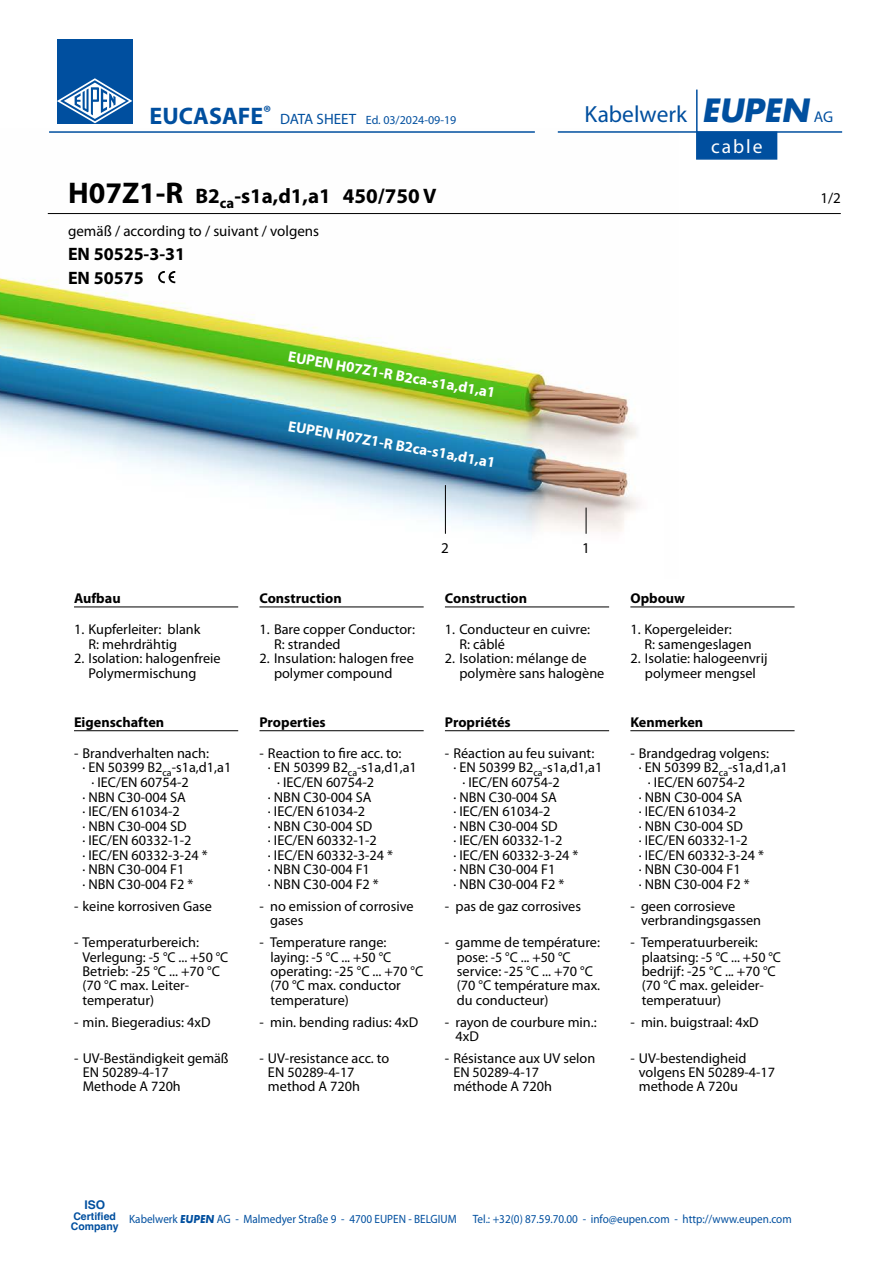
<style>
.page{position:relative;width:893px;height:1263px;background:#fff}
.page>*{position:absolute;margin:0;border:0;box-sizing:border-box;transform-origin:0 0}
.t1{font:23.4px "Myriad";color:#004f9f}
.t2{font:700 21px "Myriad Pro";color:#000}
.t3{font:19.5px "Myriad";letter-spacing:.1em;color:#fff}
.t4{font:700 18px/24px "Myriad Pro";color:#000}
.t5{font:700 15px "Myriad Pro";color:#fff}
.t6{font:15px "Myriad Pro";color:#000}
.t7{font:14.25px/14.2px "Myriad Pro";color:#000}
.t8{font:700 14.25px "Myriad Pro";color:#000}
.t9{font:12px "Myriad Pro";color:#004f9f;scale:.93 1}
.t10{font:12px "Myriad Pro";color:#004f9f}
.t11{font:700 12px "Helvetica";color:#004f9f}
.t12{font:700 10.5px/10.5px "Helvetica";color:#004f9f}
.s1{font-weight:700;font-size:24px}
.s2{font-size:15px}
.s3{font-family:"Futura";font-weight:700;font-style:italic;font-size:31.2px}
.s4{font-size:15.6px}
.s5{font-size:30px}
.s6{font-family:"Futura PT";font-weight:700;font-style:italic}
</style>
<div class="page">
<img style="left:0;top:131px;width:678px;height:403px">
<hr style="left:445px;top:485px;width:1px;height:49px;background:#000">
<svg style="left:586px;top:508px;width:1px;height:26px"></svg>
<svg style="left:696px;top:89px;width:82px;height:71px"></svg>
<hr style="left:558px;top:131px;width:284px;height:2px;background:#004f9f">
<hr style="left:49px;top:131px;width:486px;height:2px;background:#004f9f">
<hr style="left:34px;top:265px;width:800px;height:1px;background:#004f9f">
<div style="left:57px;top:39px;width:75px;height:85px;background:#004f9f"></div>
<svg style="left:57px;top:78px;width:75px;height:45px"></svg>
<hr style="left:74px;top:606px;width:164px;height:1px;background:#000">
<hr style="left:74px;top:730px;width:164px;height:1px;background:#000">
<hr style="left:259px;top:606px;width:165px;height:1px;background:#000">
<hr style="left:259px;top:730px;width:165px;height:1px;background:#000">
<hr style="left:445px;top:606px;width:164px;height:1px;background:#000">
<hr style="left:445px;top:730px;width:164px;height:1px;background:#000">
<hr style="left:630px;top:606px;width:165px;height:1px;background:#000">
<hr style="left:630px;top:730px;width:165px;height:1px;background:#000">
<hr style="left:48px;top:213px;width:793px;height:1px;background:#000">
<svg style="left:158px;top:271px;width:17px;height:13px"></svg>
<p class="t10" style="left:150px;top:112px;width:308px"><span class="s1">EUCASAFE</span><sup>®</sup> <span class="s2">DATA SHEET</span> Ed. 03/2024-09-19</p>
<h1 class="t1" style="left:585px;top:102px;width:250px">Kabelwerk <span class="s3">EUPEN</span> <span class="s4">AG</span></h1>
<h2 class="t2" style="left:68px;top:182px;width:370px"><span class="s5">H07Z1-R</span> B2<sub>ca</sub>-s1a,d1,a1 450/750 V</h2>
<p class="t6" style="left:68px;top:222px;width:253px">gemäß / according to / suivant / volgens</p>
<p class="t4" style="left:68px;top:241px;width:119px">EN 50525-3-31<br>EN 50575</p>
<p class="t5" style="left:290px;top:347px;width:212px;rotate:10deg">EUPEN H07Z1-R B2ca-s1a,d1,a1</p>
<p class="t5" style="left:290px;top:416px;width:212px;rotate:10deg">EUPEN H07Z1-R B2ca-s1a,d1,a1</p>
<h3 class="t3" style="left:711px;top:136px;width:53px">cable</h3>
<p class="t8" style="left:74px;top:589px;width:48px">Aufbau</p>
<p class="t7" style="left:89px;top:622px;width:113px;text-indent:-15px">1. Kupferleiter: blank<br>R: mehrdrähtig</p>
<p class="t7" style="left:89px;top:651px;width:134px;text-indent:-15px">2. Isolation: halogenfreie<br>Polymermischung</p>
<p class="t8" style="left:74px;top:712px;width:92px">Eigenschaften</p>
<p class="t7" style="left:74px;top:746px;width:137px">- Brandverhalten nach:</p>
<p class="t7" style="left:83px;top:760px;width:150px">· EN 50399 B2<sub>ca</sub>-s1a,d1,a1</p>
<p class="t7" style="left:92px;top:775px;width:99px">· IEC/EN 60754-2</p>
<p class="t7" style="left:83px;top:789px;width:105px">· NBN C30-004 SA</p>
<p class="t7" style="left:83px;top:804px;width:99px">· IEC/EN 61034-2</p>
<p class="t7" style="left:83px;top:818px;width:106px">· NBN C30-004 SD</p>
<p class="t7" style="left:83px;top:833px;width:110px">· IEC/EN 60332-1-2</p>
<p class="t7" style="left:83px;top:847px;width:127px">· IEC/EN 60332-3-24 *</p>
<p class="t7" style="left:83px;top:862px;width:103px">· NBN C30-004 F1</p>
<p class="t7" style="left:83px;top:877px;width:112px">· NBN C30-004 F2 *</p>
<p class="t7" style="left:74px;top:899px;width:140px">- keine korrosiven Gase</p>
<p class="t7" style="left:83px;top:935px;width:147px;text-indent:-9px">- Temperaturbereich:<br>Verlegung: -5 °C ... +50 °C<br>Betrieb: -25 °C ... +70 °C (70 °C max. Leiter&shy;temperatur)</p>
<p class="t7" style="left:74px;top:1014px;width:138px">- min. Biegeradius: 4xD</p>
<p class="t7" style="left:83px;top:1051px;width:147px;text-indent:-9px">- UV-Beständigkeit gemäß<br>EN 50289-4-17<br>Methode A 720h</p>
<p class="t8" style="left:259px;top:589px;width:84px">Construction</p>
<p class="t7" style="left:274px;top:622px;width:142px;text-indent:-15px">1. Bare copper Conductor:<br>R: stranded</p>
<p class="t7" style="left:259px;top:651px;width:156px;text-align:center">2. Insulation: halogen free polymer compound</p>
<p class="t8" style="left:259px;top:712px;width:68px">Properties</p>
<p class="t7" style="left:259px;top:746px;width:143px">- Reaction to fire acc. to:</p>
<p class="t7" style="left:268px;top:760px;width:150px">· EN 50399 B2<sub>ca</sub>-s1a,d1,a1</p>
<p class="t7" style="left:277px;top:775px;width:99px">· IEC/EN 60754-2</p>
<p class="t7" style="left:268px;top:789px;width:105px">· NBN C30-004 SA</p>
<p class="t7" style="left:268px;top:804px;width:99px">· IEC/EN 61034-2</p>
<p class="t7" style="left:268px;top:818px;width:106px">· NBN C30-004 SD</p>
<p class="t7" style="left:268px;top:833px;width:110px">· IEC/EN 60332-1-2</p>
<p class="t7" style="left:268px;top:847px;width:127px">· IEC/EN 60332-3-24 *</p>
<p class="t7" style="left:268px;top:862px;width:103px">· NBN C30-004 F1</p>
<p class="t7" style="left:268px;top:877px;width:112px">· NBN C30-004 F2 *</p>
<p class="t7" style="left:270px;top:898px;width:145px;text-indent:-11px">- no emission of corrosive gases</p>
<p class="t7" style="left:270px;top:935px;width:155px;text-indent:-11px">- Temperature range: laying: -5 °C ... +50 °C operating: -25 °C ... +70 °C (70 °C max. conductor temperature)</p>
<p class="t7" style="left:259px;top:1014px;width:160px">- min. bending radius: 4xD</p>
<p class="t7" style="left:268px;top:1051px;width:123px;text-indent:-9px">- UV-resistance acc. to<br>EN 50289-4-17 method A 720h</p>
<p class="t6" style="left:441px;top:538px;width:9px">2</p>
<p class="t6" style="left:582px;top:538px;width:9px">1</p>
<p class="t8" style="left:445px;top:589px;width:84px">Construction</p>
<p class="t7" style="left:459px;top:622px;width:132px;text-indent:-15px">1. Conducteur en cuivre:<br>R: câblé</p>
<p class="t7" style="left:459px;top:651px;width:146px;text-indent:-15px">2. Isolation: mélange de polymère sans halogène</p>
<p class="t8" style="left:445px;top:712px;width:67px">Propriétés</p>
<p class="t7" style="left:445px;top:746px;width:151px">- Réaction au feu suivant:</p>
<p class="t7" style="left:453px;top:760px;width:150px">· EN 50399 B2<sub>ca</sub>-s1a,d1,a1</p>
<p class="t7" style="left:462px;top:775px;width:99px">· IEC/EN 60754-2</p>
<p class="t7" style="left:453px;top:789px;width:105px">· NBN C30-004 SA</p>
<p class="t7" style="left:453px;top:804px;width:99px">· IEC/EN 61034-2</p>
<p class="t7" style="left:453px;top:818px;width:106px">· NBN C30-004 SD</p>
<p class="t7" style="left:453px;top:833px;width:110px">· IEC/EN 60332-1-2</p>
<p class="t7" style="left:453px;top:847px;width:127px">· IEC/EN 60332-3-24 *</p>
<p class="t7" style="left:453px;top:862px;width:103px">· NBN C30-004 F1</p>
<p class="t7" style="left:453px;top:877px;width:112px">· NBN C30-004 F2 *</p>
<p class="t7" style="left:445px;top:899px;width:138px">- pas de gaz corrosives</p>
<p class="t7" style="left:457px;top:935px;width:145px;text-indent:-12px">- gamme de température: pose: -5 °C ... +50 °C service: -25 °C ... +70 °C (70 °C température max. du conducteur)</p>
<p class="t7" style="left:456px;top:1014px;width:143px;text-indent:-11px">- rayon de courbure min.:<br>4xD</p>
<p class="t7" style="left:453px;top:1051px;width:143px;text-indent:-8px">- Résistance aux UV selon<br>EN 50289-4-17 méthode A 720h</p>
<p class="t8" style="left:630px;top:589px;width:56px">Opbouw</p>
<p class="t7" style="left:645px;top:622px;width:109px;text-indent:-14px">1. Kopergeleider:<br>R: samengeslagen</p>
<p class="t7" style="left:630px;top:651px;width:139px;text-align:center">2. Isolatie: halogeenvrij polymeer mengsel</p>
<p class="t8" style="left:630px;top:712px;width:74px">Kenmerken</p>
<p class="t7" style="left:630px;top:746px;width:140px">- Brandgedrag volgens:</p>
<p class="t7" style="left:639px;top:760px;width:150px">· EN 50399 B2<sub>ca</sub>-s1a,d1,a1</p>
<p class="t7" style="left:648px;top:775px;width:99px">· IEC/EN 60754-2</p>
<p class="t7" style="left:639px;top:789px;width:105px">· NBN C30-004 SA</p>
<p class="t7" style="left:639px;top:804px;width:99px">· IEC/EN 61034-2</p>
<p class="t7" style="left:639px;top:818px;width:106px">· NBN C30-004 SD</p>
<p class="t7" style="left:639px;top:833px;width:110px">· IEC/EN 60332-1-2</p>
<p class="t7" style="left:639px;top:847px;width:127px">· IEC/EN 60332-3-24 *</p>
<p class="t7" style="left:639px;top:862px;width:103px">· NBN C30-004 F1</p>
<p class="t7" style="left:639px;top:877px;width:112px">· NBN C30-004 F2 *</p>
<p class="t7" style="left:641px;top:898px;width:122px;text-indent:-11px">- geen corrosieve verbrandingsgassen</p>
<p class="t7" style="left:642px;top:935px;width:141px;text-indent:-11px">- Temperatuurbereik: plaatsing: -5 °C ... +50 °C bedrijf: -25 °C ... +70 °C (70 °C max. geleider&shy;temperatuur)</p>
<p class="t7" style="left:630px;top:1014px;width:130px">- min. buigstraal: 4xD</p>
<p class="t7" style="left:639px;top:1051px;width:138px;text-indent:-9px">- UV-bestendigheid volgens EN 50289-4-17 methode A 720u</p>
<p class="t6" style="left:820px;top:189px;width:22px">1/2</p>
<p class="t11" style="left:84px;top:1197px;width:22px">ISO</p>
<p class="t12" style="left:71px;top:1212px;width:49px">Certified<br>Company</p>
<p class="t9" style="left:129px;top:1211px;width:354px">Kabelwerk <span class="s6">EUPEN</span> AG - Malmedyer Straße 9 - 4700 EUPEN - BELGIUM</p>
<p class="t9" style="left:473px;top:1211px;width:344px">Tel.: +32(0) 87.59.70.00 - info@eupen.com - http://www.eupen.com</p>
</div>
